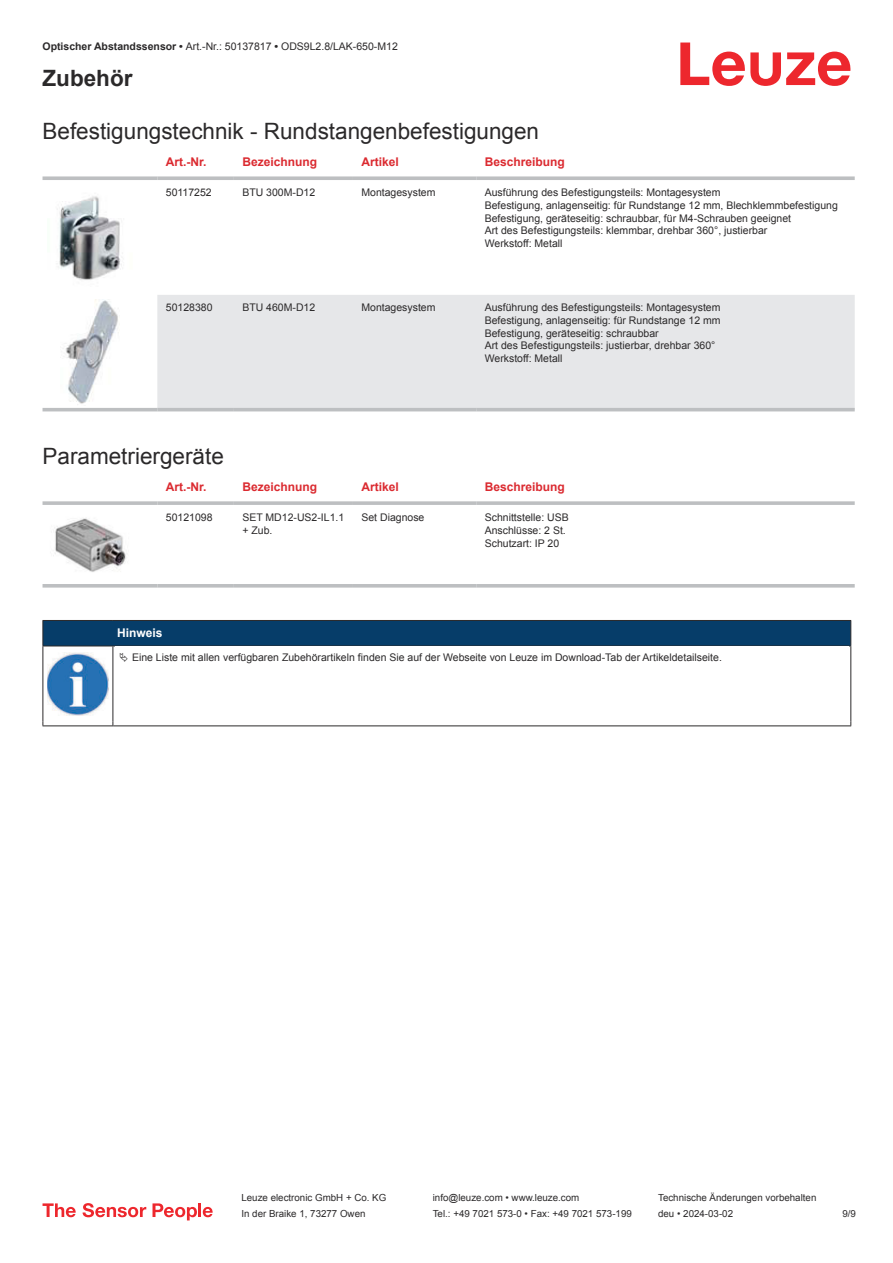
<style>
.page{position:relative;width:893px;height:1263px;background:#fff}
.page>*{position:absolute;margin:0;border:0;box-sizing:border-box;transform-origin:0 0}
.t1{font:22.5px "Arial";color:#2b292a}
.t2{font:700 22.5px "Arial";color:#2b292a}
.t3{font:700 12px "Arial";color:#db2a30}
.t4{font:700 12px "Arial";color:#fff}
.t5{font:10.5px/12.6px "Arial";color:#2b292a}
.t6{font:9.75px "Arial";color:#2b292a}
.s1{font-weight:700}
</style>
<div class="page">
<svg style="left:680px;top:43px;width:170px;height:43px"></svg>
<div style="left:157px;top:295px;width:698px;height:113px;background:#e6e7e9"></div>
<svg style="left:43px;top:176px;width:114px;height:4px"></svg>
<svg style="left:157px;top:176px;width:77px;height:4px"></svg>
<svg style="left:234px;top:176px;width:119px;height:4px"></svg>
<svg style="left:353px;top:176px;width:123px;height:4px"></svg>
<svg style="left:476px;top:176px;width:379px;height:4px;background:#c4c6c8"></svg>
<hr style="left:43px;top:408px;width:114px;height:3px;background:#bdbfc1">
<hr style="left:157px;top:408px;width:77px;height:3px;background:#bdbfc1">
<hr style="left:234px;top:408px;width:119px;height:3px;background:#bdbfc1">
<hr style="left:353px;top:408px;width:123px;height:3px;background:#bdbfc1">
<hr style="left:476px;top:408px;width:379px;height:3px;background:#bdbfc1">
<img style="left:57px;top:196px;width:65px;height:84px">
<img style="left:65px;top:299px;width:54px;height:106px">
<svg style="left:43px;top:501px;width:114px;height:4px"></svg>
<svg style="left:157px;top:501px;width:77px;height:4px"></svg>
<svg style="left:234px;top:501px;width:119px;height:4px"></svg>
<svg style="left:353px;top:501px;width:123px;height:4px"></svg>
<svg style="left:476px;top:501px;width:379px;height:4px;background:#c3c5c7"></svg>
<svg style="left:43px;top:584px;width:114px;height:4px"></svg>
<svg style="left:157px;top:584px;width:77px;height:4px"></svg>
<svg style="left:234px;top:584px;width:119px;height:4px"></svg>
<svg style="left:353px;top:584px;width:123px;height:4px"></svg>
<svg style="left:476px;top:584px;width:379px;height:4px;background:#c3c5c7"></svg>
<img style="left:53px;top:518px;width:73px;height:54px">
<hr style="left:43px;top:646px;width:70px;height:1px;background:#2b292a">
<svg style="left:43px;top:620px;width:808px;height:26px;background:#083b65"></svg>
<hr style="left:113px;top:646px;width:738px;height:1px;background:#2b292a">
<hr style="left:43px;top:646px;width:1px;height:75px;background:#2b292a">
<hr style="left:113px;top:646px;width:1px;height:75px;background:#2b292a">
<hr style="left:850px;top:646px;width:1px;height:75px;background:#2b292a">
<hr style="left:43px;top:725px;width:70px;height:1px;background:#2b292a">
<hr style="left:113px;top:725px;width:738px;height:1px;background:#2b292a">
<img style="left:47px;top:652px;width:61px;height:63px">
<svg style="left:43px;top:1203px;width:33px;height:14px"></svg>
<svg style="left:83px;top:1203px;width:63px;height:14px"></svg>
<svg style="left:153px;top:1203px;width:44px;height:17px"></svg>
<hr style="left:198px;top:1203px;width:3px;height:14px;background:#ed272d">
<svg style="left:203px;top:1207px;width:10px;height:10px"></svg>
<p class="t5" style="left:43px;top:41px;width:357px"><span class="s1">Optischer Abstandssensor •</span> Art.-Nr.: 50137817 <span class="s1">•</span> ODS9L2.8/LAK-650-M12</p>
<h1 class="t2" style="left:43px;top:70px;width:92px">Zubehör</h1>
<h1 class="t1" style="left:43px;top:123px;width:498px">Befestigungstechnik - Rundstangenbefestigungen</h1>
<p class="t3" style="left:166px;top:157px;width:42px">Art.-Nr.</p>
<p class="t3" style="left:242px;top:157px;width:76px">Bezeichnung</p>
<p class="t3" style="left:361px;top:157px;width:39px">Artikel</p>
<p class="t3" style="left:485px;top:157px;width:82px">Beschreibung</p>
<p class="t5" style="left:166px;top:187px;width:47px">50117252</p>
<p class="t5" style="left:242px;top:187px;width:74px">BTU 300M-D12</p>
<p class="t5" style="left:361px;top:187px;width:76px">Montagesystem</p>
<p class="t5" style="left:485px;top:187px;width:355px">Ausführung des Befestigungsteils: Montagesystem<br>Befestigung, anlagenseitig: für Rundstange 12 mm, Blechklemmbefestigung Befestigung, geräteseitig: schraubbar, für M4-Schrauben geeignet<br>Art des Befestigungsteils: klemmbar, drehbar 360°, justierbar<br>Werkstoff: Metall</p>
<p class="t5" style="left:166px;top:302px;width:48px">50128380</p>
<p class="t5" style="left:242px;top:302px;width:74px">BTU 460M-D12</p>
<p class="t5" style="left:361px;top:302px;width:76px">Montagesystem</p>
<p class="t5" style="left:485px;top:302px;width:237px">Ausführung des Befestigungsteils: Montagesystem Befestigung, anlagenseitig: für Rundstange 12 mm Befestigung, geräteseitig: schraubbar<br>Art des Befestigungsteils: justierbar, drehbar 360° Werkstoff: Metall</p>
<h1 class="t1" style="left:43px;top:448px;width:183px">Parametriergeräte</h1>
<p class="t3" style="left:166px;top:482px;width:42px">Art.-Nr.</p>
<p class="t3" style="left:242px;top:482px;width:76px">Bezeichnung</p>
<p class="t3" style="left:361px;top:482px;width:39px">Artikel</p>
<p class="t3" style="left:485px;top:482px;width:82px">Beschreibung</p>
<p class="t5" style="left:166px;top:512px;width:48px">50121098</p>
<p class="t5" style="left:242px;top:512px;width:103px">SET MD12-US2-IL1.1 + Zub.</p>
<p class="t5" style="left:361px;top:512px;width:65px">Set Diagnose</p>
<p class="t5" style="left:485px;top:512px;width:86px">Schnittstelle: USB<br>Anschlüsse: 2 St.<br>Schutzart: IP 20</p>
<p class="t4" style="left:117px;top:629px;width:47px">Hinweis</p>
<p class="t5" style="left:132px;top:652px;width:591px">Eine Liste mit allen verfügbaren Zubehörartikeln finden Sie auf der Webseite von Leuze im Download-Tab der Artikeldetailseite.</p>
<p class="t6" style="left:241px;top:1194px;width:146px">Leuze electronic GmbH + Co. KG</p>
<p class="t6" style="left:433px;top:1194px;width:148px">info@leuze.com • www.leuze.com</p>
<p class="t6" style="left:658px;top:1194px;width:160px">Technische Änderungen vorbehalten</p>
<p class="t6" style="left:241px;top:1210px;width:126px">In der Braike 1, 73277 Owen</p>
<p class="t6" style="left:433px;top:1210px;width:201px">Tel.: +49 7021 573-0 • Fax: +49 7021 573-199</p>
<p class="t6" style="left:658px;top:1210px;width:76px">deu • 2024-03-02</p>
<p class="t6" style="left:842px;top:1210px;width:15px">9 /9</p>
</div>
